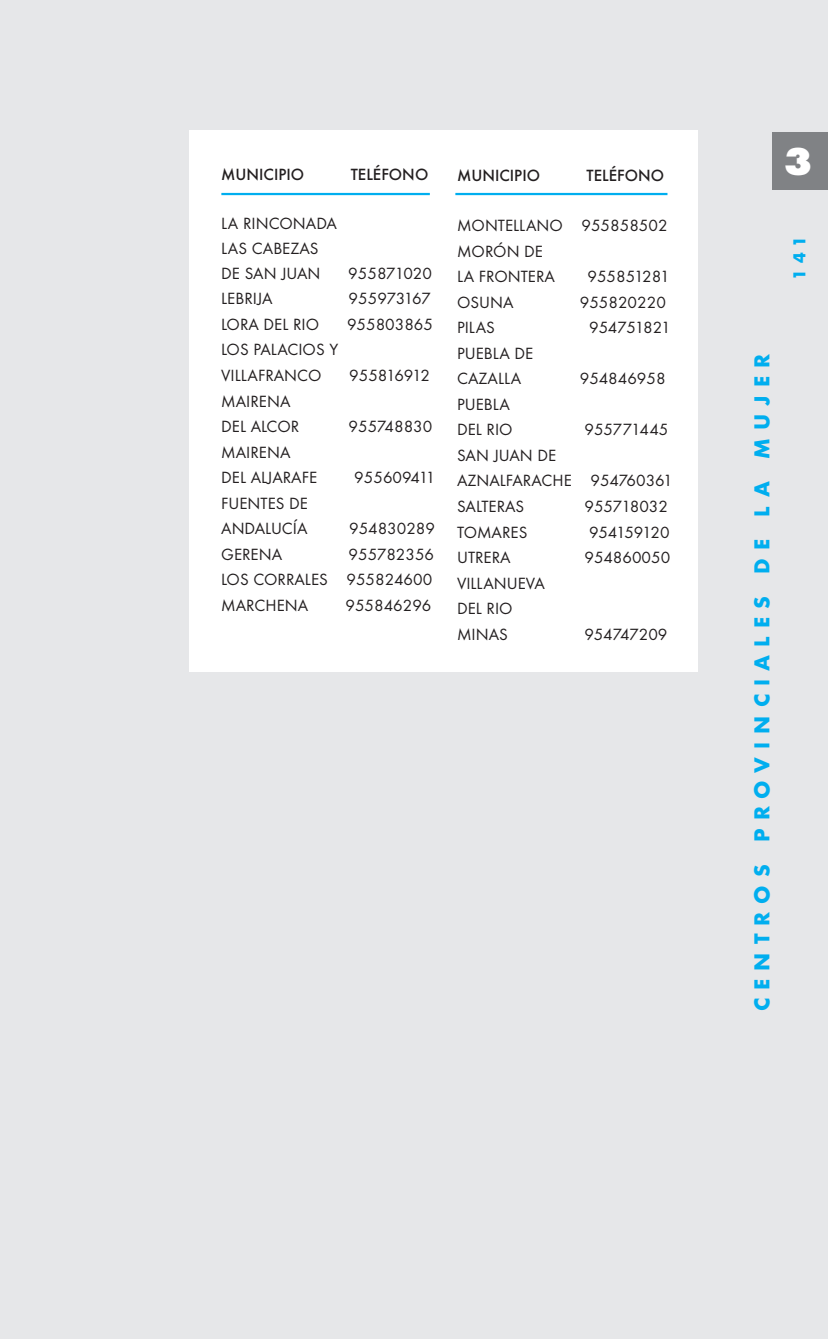
<style>
.page{position:relative;width:828px;height:1339px;background:#e6e7e9}
.page>*{position:absolute;margin:0;border:0;box-sizing:border-box;transform-origin:0 0}
.t1{font:800 40.5px "Futura T";color:#fff}
.t2{font:700 22.5px "Futura T";letter-spacing:.36em;color:#00aeef}
.t3{font:700 18px "Futura T";color:#00aeef}
.t4{font:16.88px/25.4px "Futura T";color:#231f20}
.t5{font:500 16.88px "Futura T";color:#231f20}
.t6{font:16.88px "Futura T";letter-spacing:-.02em;color:#231f20}
.t7{font:16.88px "Futura T";letter-spacing:-.04em;color:#231f20}
.t8{font:16.88px "Futura T";letter-spacing:-.045em;color:#231f20}
</style>
<div class="page">
<div style="left:773px;top:132px;width:55px;height:58px;background:#808285"></div>
<div style="left:189px;top:130px;width:509px;height:542px;background:#fff"></div>
<hr style="left:221px;top:193px;width:209px;height:2px;background:#00aeef">
<hr style="left:455px;top:193px;width:212px;height:2px;background:#00aeef">
<p class="t5" style="left:221px;top:167px;width:85px">MUNICIPIO</p>
<p class="t5" style="left:351px;top:167px;width:79px">TELÉFONO</p>
<p class="t4" style="left:221px;top:213px;width:117px;line-height:24.8px">LA RINCONADA<br>LAS CABEZAS<br>DE SAN JUAN</p>
<p class="t4" style="left:348px;top:262px;width:85px">955871020</p>
<p class="t4" style="left:221px;top:287px;width:53px">LEBRIJA</p>
<p class="t6" style="left:349px;top:292px;width:83px">955973167</p>
<p class="t4" style="left:221px;top:313px;width:99px">LORA DEL RIO</p>
<p class="t4" style="left:347px;top:313px;width:88px">955803865</p>
<p class="t4" style="left:221px;top:338px;width:119px">LOS PALACIOS Y<br>VILLAFRANCO</p>
<p class="t7" style="left:349px;top:368px;width:82px">955816912</p>
<p class="t4" style="left:221px;top:389px;width:79px">MAIRENA<br>DEL ALCOR</p>
<p class="t4" style="left:221px;top:441px;width:97px">MAIRENA<br>DEL ALJARAFE</p>
<p class="t4" style="left:221px;top:492px;width:88px">FUENTES DE<br>ANDALUCÍA</p>
<p class="t4" style="left:349px;top:415px;width:85px">955748830</p>
<p class="t4" style="left:354px;top:466px;width:83px">955609411</p>
<p class="t4" style="left:349px;top:517px;width:87px">954830289</p>
<p class="t4" style="left:221px;top:543px;width:62px">GERENA</p>
<p class="t4" style="left:221px;top:543px;width:214px;text-align:justify;text-indent:127px">955782356<br>LOS CORRALES 955824600<br>MARCHENA</p>
<p class="t4" style="left:345px;top:594px;width:88px">955846296</p>
<p class="t5" style="left:457px;top:168px;width:85px">MUNICIPIO</p>
<p class="t5" style="left:587px;top:168px;width:79px">TELÉFONO</p>
<p class="t4" style="left:457px;top:214px;width:212px">MONTELLANO 955858502<br>MORÓN DE<br>LA FRONTERA</p>
<p class="t4" style="left:588px;top:265px;width:84px">955851281</p>
<p class="t4" style="left:457px;top:291px;width:58px">OSUNA</p>
<p class="t4" style="left:580px;top:291px;width:88px">955820220</p>
<p class="t4" style="left:457px;top:316px;width:39px">PILAS</p>
<p class="t6" style="left:589px;top:321px;width:83px">954751821</p>
<p class="t4" style="left:457px;top:342px;width:78px">PUEBLA DE<br>CAZALLA</p>
<p class="t4" style="left:580px;top:367px;width:87px">954846958</p>
<p class="t4" style="left:457px;top:393px;width:57px">PUEBLA<br>DEL RIO</p>
<p class="t4" style="left:584px;top:418px;width:86px">955771445</p>
<p class="t4" style="left:457px;top:444px;width:217px">SAN JUAN DE<br>AZNALFARACHE 954760361<br>SALTERAS</p>
<p class="t4" style="left:584px;top:495px;width:85px">955718032</p>
<p class="t4" style="left:457px;top:520px;width:72px">TOMARES</p>
<p class="t8" style="left:589px;top:525px;width:82px">954159120</p>
<p class="t4" style="left:457px;top:546px;width:55px">UTRERA</p>
<p class="t4" style="left:584px;top:546px;width:87px">954860050</p>
<p class="t4" style="left:457px;top:571px;width:89px">VILLANUEVA<br>DEL RIO<br>MINAS</p>
<p class="t4" style="left:584px;top:623px;width:85px">954747209</p>
<h1 class="t1" style="left:784px;top:145px;width:30px">3</h1>
<p class="t3" style="left:792px;top:280px;width:45px;rotate:-90deg">141</p>
<h2 class="t2" style="left:753px;top:1011px;width:659px;rotate:-90deg">CENTROS PROVINCIALES DE LA MUJER</h2>
</div>
